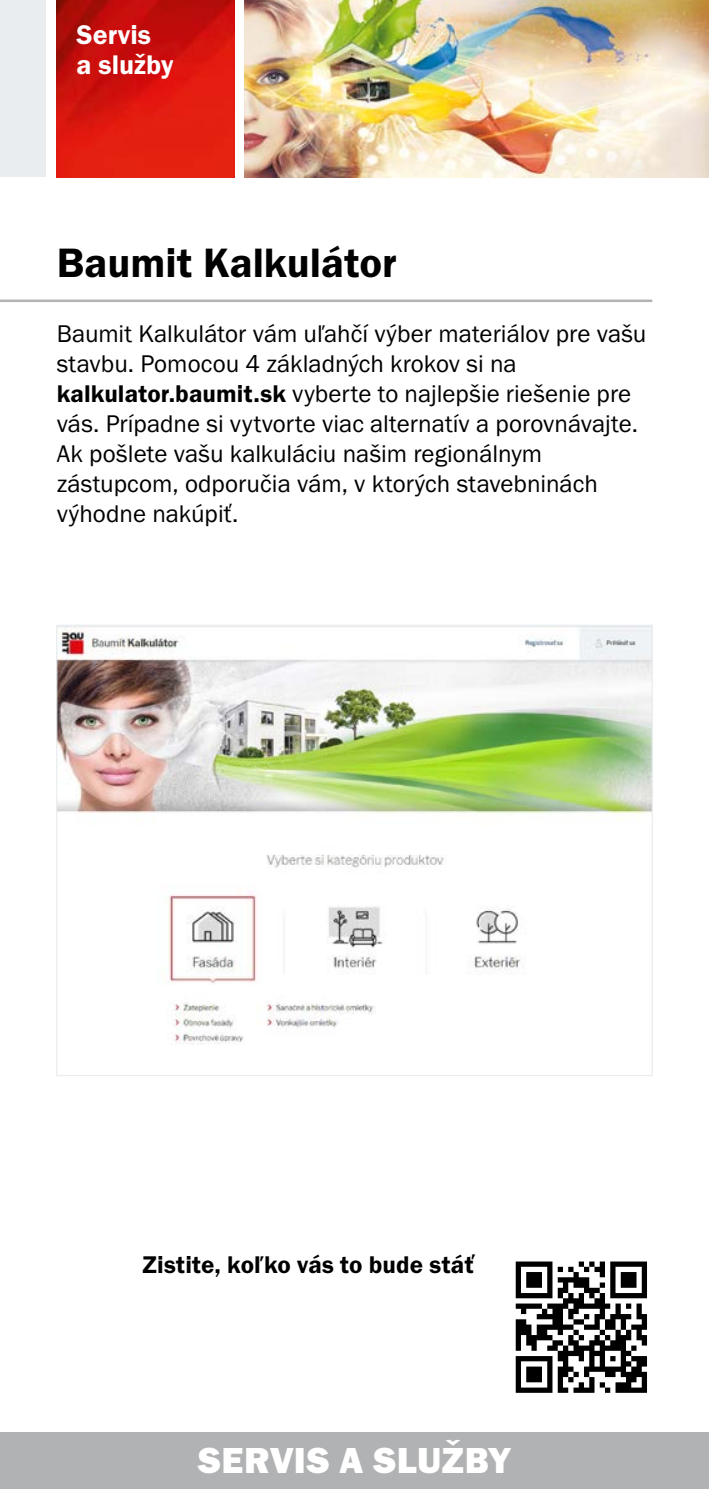
<style>
.page{position:relative;width:709px;height:1489px;background:#fff}
.page>*{position:absolute;margin:0;border:0;box-sizing:border-box;transform-origin:0 0}
.t1{font:42.5px "Franklin Got Itc TOT Dem";color:#000}
.t2{font:37.5px "Franklin Got Itc TOT Hea";letter-spacing:.01em;color:#fff}
.t3{font:28px/30px "Franklin Got Itc TOT Dem";color:#fff}
.t4{font:25px/30px "Franklin Got Itc TOT Boo";color:#000}
.t5{font:25px "Franklin Got Itc TOT Dem";letter-spacing:.01em;color:#000}
.s1{font-family:"Franklin Got Itc TOT Dem"}
</style>
<div class="page">
<img style="left:56px;top:0;width:178px;height:177px">
<div style="left:0;top:0;width:46px;height:177px;background:#eaedf0"></div>
<img style="left:244px;top:0;width:465px;height:177px">
<div style="left:0;top:1431px;width:709px;height:57px;background:#b1b2b3"></div>
<hr style="left:0;top:299px;width:652px;height:3px;background:#b1b2b3">
<svg style="left:515px;top:1261px;width:132px;height:131px"></svg>
<img style="left:58px;top:626px;width:593px;height:419px">
<p class="t3" style="left:77px;top:20px;width:98px">Servis<br>a služby</p>
<h1 class="t1" style="left:57px;top:238px;width:342px">Baumit Kalkulátor</h1>
<p class="t4" style="left:57px;top:319px;width:591px">Baumit Kalkulátor vám uľahčí výber materiálov pre vašu stavbu. Pomocou 4 základných krokov si na <span class="s1">kalkulator.baumit.sk</span> vyberte to najlepšie riešenie pre vás. Prípadne si vytvorte viac alternatív a porovnávajte.<br>Ak pošlete vašu kalkuláciu našim regionálnym zástupcom, odporučia vám, v ktorých stavebninách výhodne nakúpiť.</p>
<p class="t5" style="left:142px;top:1250px;width:334px">Zistite, koľko vás to bude stáť</p>
<h2 class="t2" style="left:198px;top:1438px;width:314px">SERVIS A SLUŽBY</h2>
</div>
